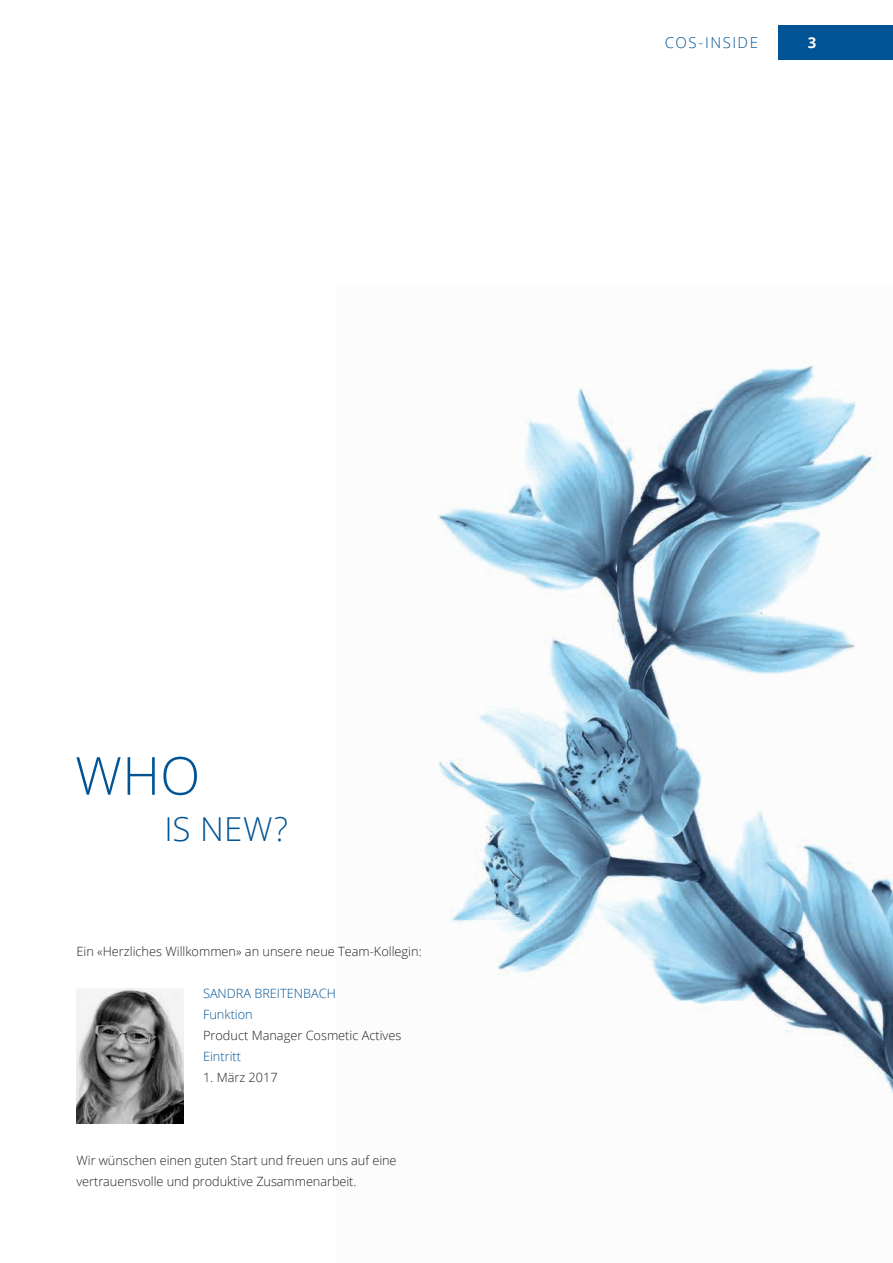
<style>
.page{position:relative;width:893px;height:1263px;background:#fff}
.page>*{position:absolute;margin:0;border:0;box-sizing:border-box;transform-origin:0 0}
.t1{font:300 52.5px "Open Sans";color:#005495}
.t2{font:300 33px "Open Sans";color:#005495}
.t3{font:300 15px "Open Sans";letter-spacing:.1em;color:#005495}
.t4{font:700 15px "Open Sans";color:#fff}
.t5{font:300 12.75px/21px "Open Sans";letter-spacing:-.005em;color:#231f20}
.t6{font:300 12.75px/21px "Open Sans";color:#005495}
</style>
<div class="page">
<div style="left:778px;top:26px;width:115px;height:34px;background:#005495"></div>
<img style="left:438px;top:361px;width:455px;height:733px">
<img style="left:77px;top:988px;width:107px;height:136px">
<p class="t3" style="left:665px;top:32px;width:95px">COS-INSIDE</p>
<p class="t4" style="left:808px;top:32px;width:10px">3</p>
<h1 class="t1" style="left:75px;top:740px;width:127px">WHO</h1>
<h2 class="t2" style="left:164px;top:807px;width:125px">IS NEW?</h2>
<p class="t5" style="left:77px;top:940px;width:347px">Ein «Herzliches Willkommen» an unsere neue Team-Kollegin:</p>
<p class="t6" style="left:203px;top:982px;width:134px">SANDRA BREITENBACH<br>Funktion</p>
<p class="t5" style="left:203px;top:1024px;width:200px">Product Manager Cosmetic Actives</p>
<p class="t6" style="left:203px;top:1045px;width:40px">Eintritt</p>
<p class="t5" style="left:203px;top:1066px;width:76px">1. März 2017</p>
<p class="t5" style="left:77px;top:1150px;width:322px">Wir wünschen einen guten Start und freuen uns auf eine vertrauensvolle und produktive Zusammenarbeit.</p>
</div>
